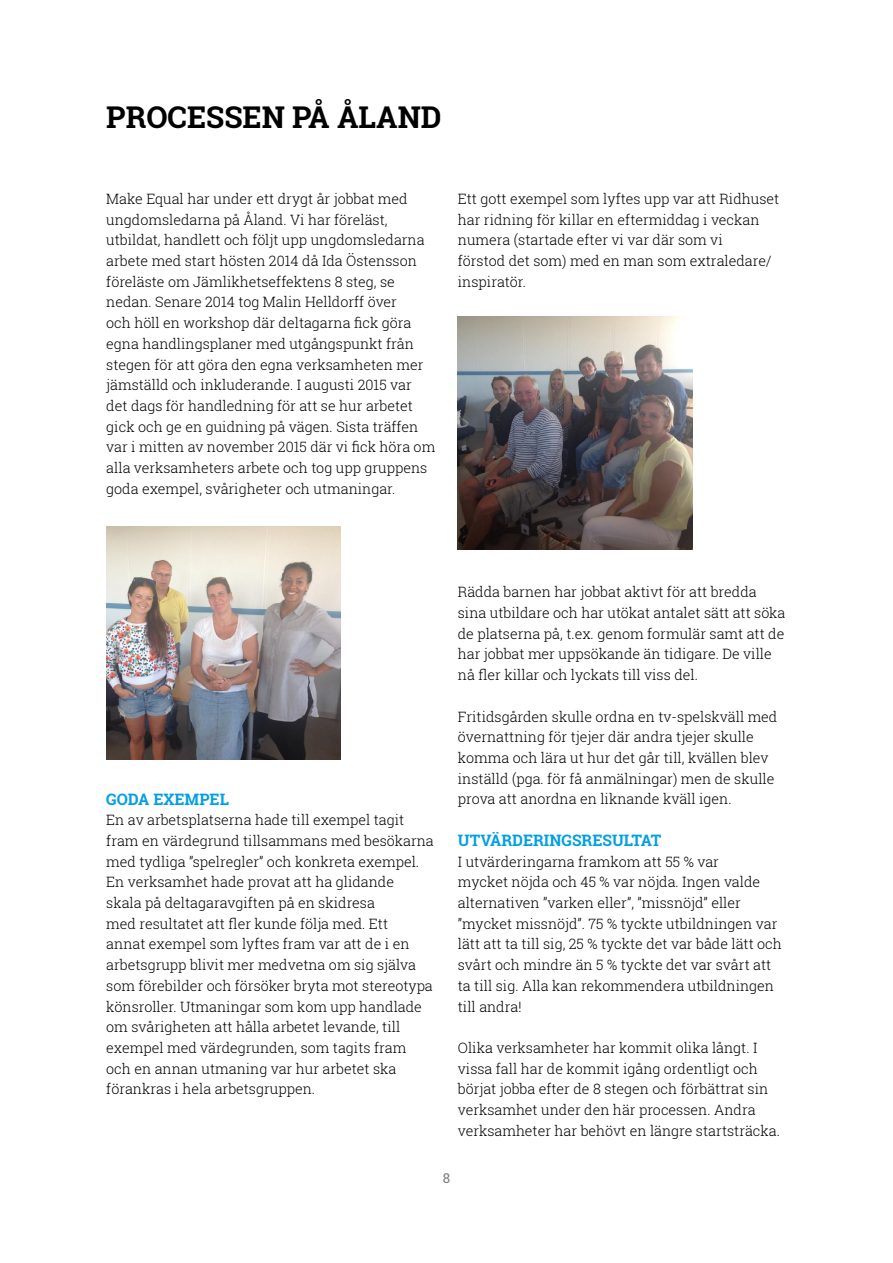
<style>
.page{position:relative;width:893px;height:1263px;background:#fff}
.page>*{position:absolute;margin:0;border:0;box-sizing:border-box;transform-origin:0 0}
.t1{font:700 30px "Roboto Slab";color:#000}
.t2{font:700 15.75px "Roboto Slab";color:#009fe3}
.t3{font:300 14.25px/20.7px "Roboto Slab";color:#000}
.t4{font:13.5px "Roboto Slab";color:#7c7b7b}
</style>
<div class="page">
<img style="left:106px;top:527px;width:235px;height:232px">
<img style="left:458px;top:317px;width:234px;height:232px">
<h1 class="t1" style="left:106px;top:97px;width:82px">PROCESSEN</h1>
<h1 class="t1" style="left:292px;top:97px;width:88px">PÅ ÅLAND</h1>
<p class="t3" style="left:106px;top:188px;width:330px">Make Equal har under ett drygt år jobbat med ungdomsledarna på Åland. Vi har föreläst, utbildat, handlett och följt upp ungdomsledarna arbete med start hösten 2014 då Ida Östensson föreläste om Jämlikhetseffektens 8 steg, se nedan. Senare 2014 tog Malin Helldorff över<br>och höll en workshop där deltagarna fick göra egna handlingsplaner med utgångspunkt från stegen för att göra den egna verksamheten mer jämställd och inkluderande. I augusti 2015 var det dags för handledning för att se hur arbetet gick och ge en guidning på vägen. Sista träffen var i mitten av november 2015 där vi fick höra om alla verksamheters arbete och tog upp gruppens goda exempel, svårigheter och utmaningar.</p>
<p class="t3" style="left:458px;top:188px;width:323px">Ett gott exempel som lyftes upp var att Ridhuset har ridning för killar en eftermiddag i veckan numera (startade efter vi var där som vi<br>förstod det som) med en man som extraledare/ inspiratör.</p>
<p class="t2" style="left:106px;top:788px;width:80px">GODA EXEMPEL</p>
<p class="t3" style="left:106px;top:809px;width:329px">En av arbetsplatserna hade till exempel tagit fram en värdegrund tillsammans med besökarna med tydliga ”spelregler” och konkreta exempel.<br>En verksamhet hade provat att ha glidande<br>skala på deltagaravgiften på en skidresa<br>med resultatet att fler kunde följa med. Ett<br>annat exempel som lyftes fram var att de i en arbetsgrupp blivit mer medvetna om sig själva som förebilder och försöker bryta mot stereotypa könsroller. Utmaningar som kom upp handlade om svårigheten att hålla arbetet levande, till exempel med värdegrunden, som tagits fram och en annan utmaning var hur arbetet ska förankras i hela arbetsgruppen.</p>
<p class="t3" style="left:458px;top:581px;width:329px">Rädda barnen har jobbat aktivt för att bredda sina utbildare och har utökat antalet sätt att söka de platserna på, t.ex. genom formulär samt att de har jobbat mer uppsökande än tidigare. De ville nå fler killar och lyckats till viss del.</p>
<p class="t3" style="left:458px;top:706px;width:321px">Fritidsgården skulle ordna en tv-spelskväll med övernattning för tjejer där andra tjejer skulle komma och lära ut hur det går till, kvällen blev inställd (pga. för få anmälningar) men de skulle prova att anordna en liknande kväll igen.</p>
<p class="t2" style="left:458px;top:829px;width:23px">UTVÄRDERINGSRESULTAT</p>
<p class="t3" style="left:458px;top:851px;width:326px">I utvärderingarna framkom att 55 % var<br>mycket nöjda och 45 % var nöjda. Ingen valde alternativen ”varken eller”, ”missnöjd” eller ”mycket missnöjd”. 75 % tyckte utbildningen var lätt att ta till sig, 25 % tyckte det var både lätt och svårt och mindre än 5 % tyckte det var svårt att ta till sig. Alla kan rekommendera utbildningen till andra!</p>
<p class="t3" style="left:458px;top:1037px;width:324px">Olika verksamheter har kommit olika långt. I vissa fall har de kommit igång ordentligt och börjat jobba efter de 8 stegen och förbättrat sin verksamhet under den här processen. Andra verksamheter har behövt en längre startsträcka.</p>
<p class="t4" style="left:443px;top:1168px;width:9px">8</p>
</div>
